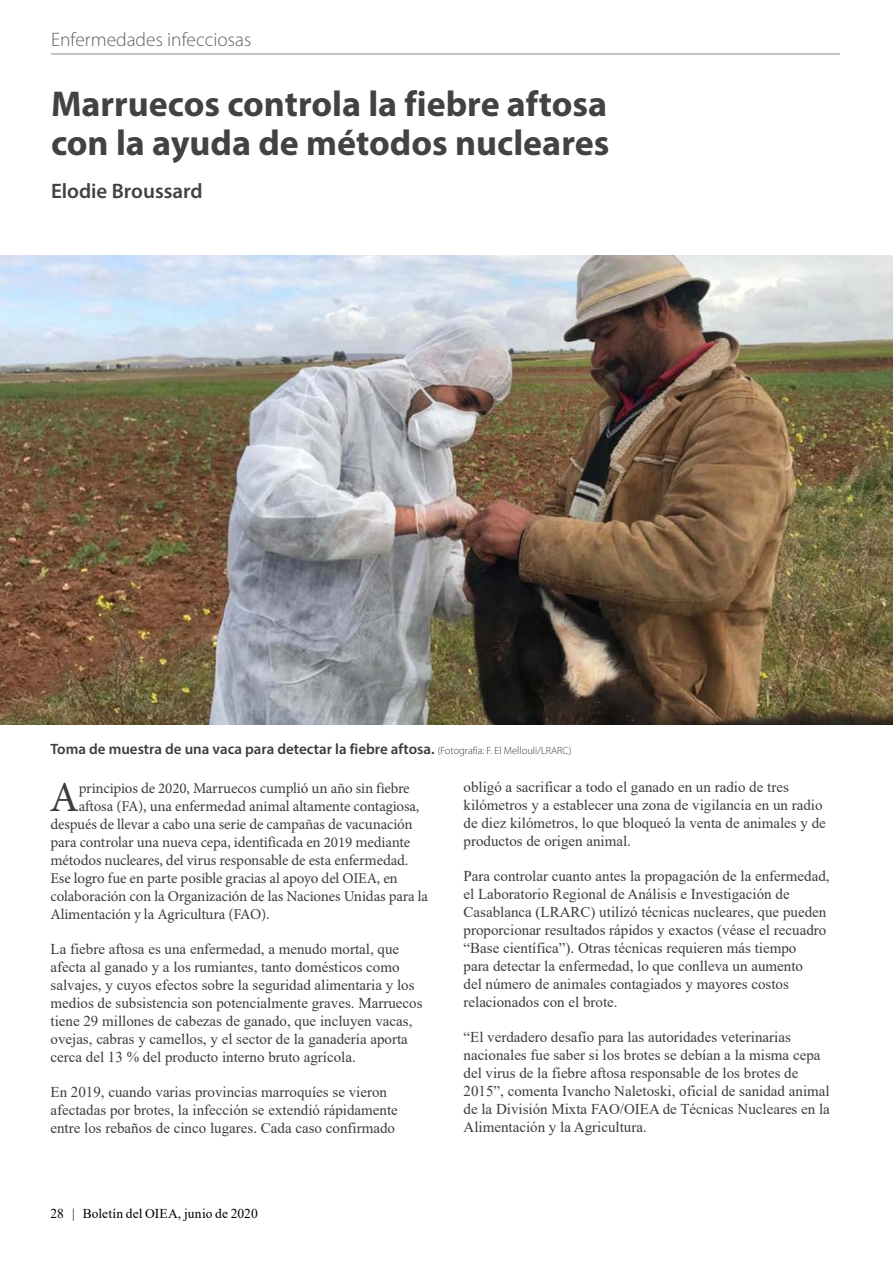
<style>
.page{position:relative;width:893px;height:1263px;background:#fff}
.page>*{position:absolute;margin:0;border:0;box-sizing:border-box;transform-origin:0 0}
.t1{font:42.75px "Minion Pro";color:#3c3c3b}
.t2{font:700 36px/39px "Myriad Pro";color:#424241}
.t3{font:600 21px "Myriad Pro";color:#424241}
.t4{font:300 19.5px "Myriad Pro";color:#646363}
.t5{font:15px/18px "Times New Roman";color:#3c3c3b}
.t6{font:15px "Minion Pro";letter-spacing:-.01em;color:#3c3c3b}
.t7{font:600 15px "Myriad Pro";color:#3c3c3b}
.t8{font:13.5px "Times New Roman";letter-spacing:.005em;color:#000}
.s1{font-weight:300;font-size:10.5px}
.s2{font-family:"Times New Roman"}
</style>
<div class="page">
<hr style="left:892px;top:782px;width:1px;height:351px;background:#e7ddd3">
<img style="left:0;top:255px;width:893px;height:469px">
<hr style="left:51px;top:54px;width:789px;height:1px;background:#646363">
<h3 class="t4" style="left:51px;top:28px;width:202px">Enfermedades infecciosas</h3>
<h2 class="t2" style="left:51px;top:83px;width:560px">Marruecos controla la fiebre aftosa con la ayuda de métodos nucleares</h2>
<h3 class="t3" style="left:51px;top:177px;width:153px">Elodie Broussard</h3>
<p class="t7" style="left:50px;top:739px;width:523px">Toma de muestra de una vaca para detectar la fiebre aftosa. <span class="s1">(Fotografía: F. El Mellouli/LRARC)</span></p>
<p class="t5" style="left:463px;top:778px;width:364px">obligó a sacrificar a todo el ganado en un radio de tres kilómetros y a establecer una zona de vigilancia en un radio de diez kilómetros, lo que bloqueó la venta de animales y de productos de origen animal.</p>
<p class="t5" style="left:463px;top:867px;width:368px">Para controlar cuanto antes la propagación de la enfermedad, el Laboratorio Regional de Análisis e Investigación de Casablanca (LRARC) utilizó técnicas nucleares, que pueden proporcionar resultados rápidos y exactos (véase el recuadro “Base científica”). Otras técnicas requieren más tiempo<br>para detectar la enfermedad, lo que conlleva un aumento<br>del número de animales contagiados y mayores costos relacionados con el brote.</p>
<p class="t5" style="left:463px;top:1028px;width:368px">“El verdadero desafío para las autoridades veterinarias nacionales fue saber si los brotes se debían a la misma cepa del virus de la fiebre aftosa responsable de los brotes de 2015”, comenta Ivancho Naletoski, oficial de sanidad animal de la División Mixta FAO/OIEA de Técnicas Nucleares en la Alimentación y la Agricultura.</p>
<h1 class="t1" style="left:50px;top:768px;width:31px">A</h1>
<p class="t6" style="left:79px;top:778px;width:332px">principios de 2020, Marruecos cumplió un año sin fiebre</p>
<p class="t6" style="left:79px;top:796px;width:342px">aftosa (FA), una enfermedad animal altamente contagiosa,</p>
<p class="t6" style="left:50px;top:814px;width:364px">después de llevar a cabo una serie de campañas de vacunación</p>
<p class="t6" style="left:50px;top:832px;width:361px">para controlar una nueva cepa, identificada en 2019 mediante</p>
<p class="t6" style="left:50px;top:850px;width:359px">métodos nucleares, del virus responsable de esta enfermedad.</p>
<p class="t6" style="left:50px;top:868px;width:349px">Ese logro fue en parte posible gracias al apoyo del OIEA, en</p>
<p class="t6" style="left:50px;top:886px;width:379px">colaboración con la Organización de las Naciones Unidas para la</p>
<p class="t6" style="left:50px;top:904px;width:221px">Alimentación y la Agricultura (FAO)<span class="s2">.</span></p>
<p class="t5" style="left:50px;top:939px;width:374px">La fiebre aftosa es una enfermedad, a menudo mortal, que afecta al ganado y a los rumiantes, tanto domésticos como salvajes, y cuyos efectos sobre la seguridad alimentaria y los medios de subsistencia son potencialmente graves. Marruecos tiene 29 millones de cabezas de ganado, que incluyen vacas, ovejas, cabras y camellos, y el sector de la ganadería aporta cerca del 13 % del producto interno bruto agrícola.</p>
<p class="t5" style="left:50px;top:1082px;width:349px">En 2019, cuando varias provincias marroquíes se vieron afectadas por brotes, la infección se extendió rápidamente entre los rebaños de cinco lugares. Cada caso confirmado</p>
<p class="t8" style="left:50px;top:1204px;width:209px">28 | Boletín del OIEA, junio de 2020</p>
</div>
